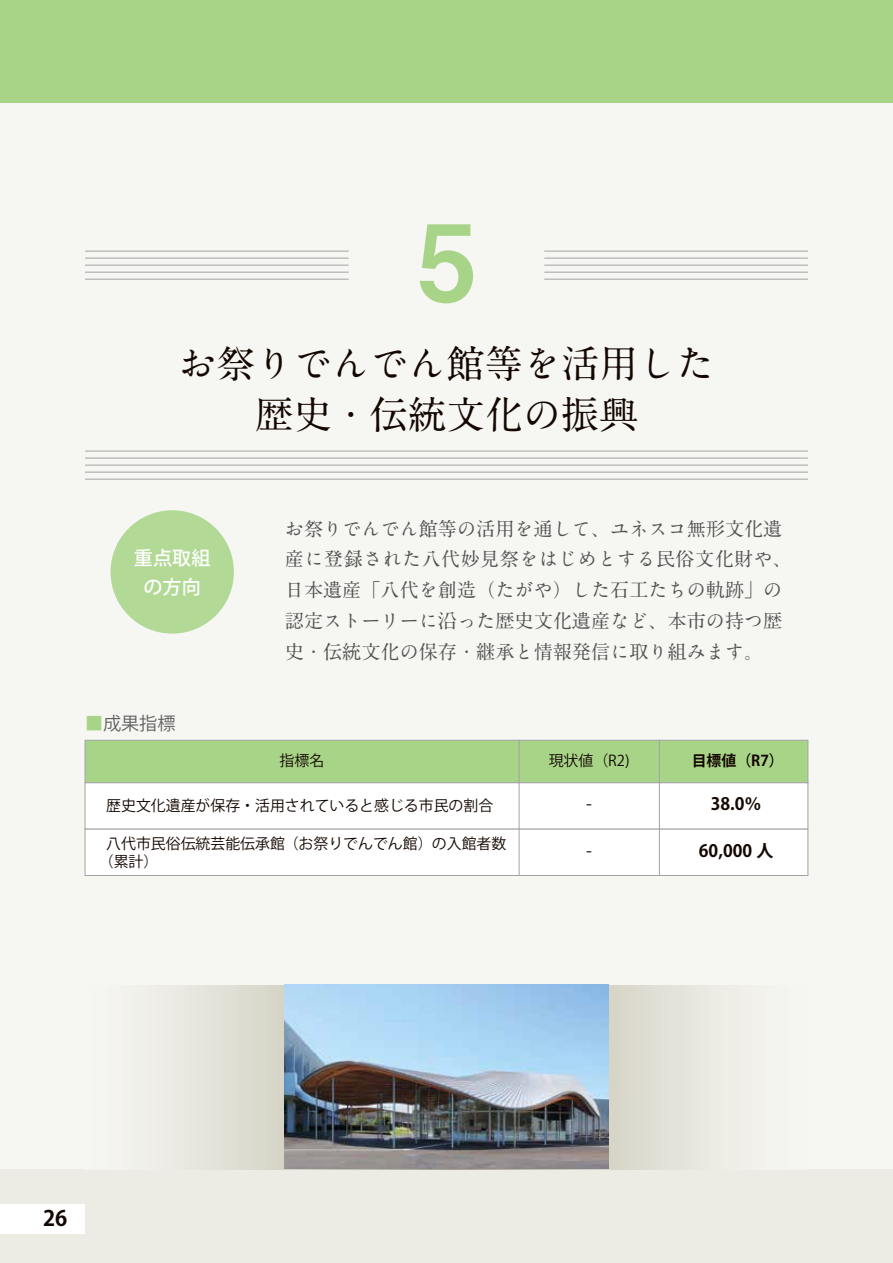
<style>
.page{position:relative;width:893px;height:1263px;background:#f6f6f2}
.page>*{position:absolute;margin:0;border:0;box-sizing:border-box;transform-origin:0 0}
.t1{font:106.35px "Midashi Go Pro MB31";color:#a8d488}
.t2{font:700 38.25px/51px "A1 Mincho Std";color:#140700;text-align:center}
.t3{font:700 21.3px "Koz Go Pr 6 N";color:#140700}
.t4{font:700 19.2px/30.8px "A1 Mincho Std";color:#535353}
.t5{font:500 19.2px/28.7px "Koz Go Pr 6 N";color:#fff;text-align:center}
.t6{font:18px "Koz Go Pr 6 N";color:#616161}
.t7{font:700 16.95px "Koz Go Pr 6 N";color:#140700}
.t8{font:16.95px "Koz Go Pr 6 N";color:#140700}
.t9{font:14.85px/18px "Koz Go Pr 6 N";color:#140700}
.t10{font:700 14.85px "Koz Go Pr 6 N";color:#140700}
.s1{color:#a8d488}
</style>
<div class="page">
<div style="left:0;top:1169px;width:893px;height:94px;background:#edece4"></div>
<div style="left:0;top:0;width:893px;height:102px;background:#a8d488"></div>
<div style="left:0;top:1204px;width:85px;height:29px;background:#fff"></div>
<hr style="left:85px;top:251px;width:264px;height:1px;background:#a3a3a5">
<hr style="left:85px;top:258px;width:264px;height:1px;background:#a3a3a5">
<hr style="left:85px;top:265px;width:264px;height:1px;background:#a3a3a5">
<hr style="left:85px;top:272px;width:264px;height:1px;background:#a3a3a5">
<hr style="left:85px;top:279px;width:264px;height:1px;background:#a3a3a5">
<hr style="left:544px;top:251px;width:264px;height:1px;background:#a3a3a5">
<hr style="left:544px;top:258px;width:264px;height:1px;background:#a3a3a5">
<hr style="left:544px;top:265px;width:264px;height:1px;background:#a3a3a5">
<hr style="left:544px;top:272px;width:264px;height:1px;background:#a3a3a5">
<hr style="left:544px;top:279px;width:264px;height:1px;background:#a3a3a5">
<hr style="left:85px;top:451px;width:723px;height:1px;background:#a3a3a5">
<hr style="left:85px;top:458px;width:723px;height:1px;background:#a3a3a5">
<hr style="left:85px;top:465px;width:723px;height:1px;background:#a3a3a5">
<hr style="left:85px;top:472px;width:723px;height:1px;background:#a3a3a5">
<hr style="left:85px;top:479px;width:723px;height:1px;background:#a3a3a5">
<div style="left:111px;top:510px;width:123px;height:124px;background:#b2d995;border-radius:50%"></div>
<div style="left:85px;top:740px;width:723px;height:43px;background:#a8d488;border:1px solid #a3a3a5"></div>
<div style="left:85px;top:782px;width:723px;height:47px;background:#fff;border:1px solid #a3a3a5"></div>
<div style="left:85px;top:829px;width:723px;height:47px;background:#fff;border:1px solid #a3a3a5"></div>
<hr style="left:519px;top:740px;width:1px;height:135px;background:#a3a3a5">
<hr style="left:659px;top:740px;width:1px;height:135px;background:#a3a3a5">
<svg style="left:154px;top:985px;width:581px;height:184px"></svg>
<img style="left:284px;top:984px;width:325px;height:184px">
<h1 class="t1" style="left:417px;top:177px;width:61px">5</h1>
<h2 class="t2" style="left:179px;top:333px;width:537px">お祭りでんでん館等を活用した歴史・伝統文化の振興</h2>
<p class="t5" style="left:134px;top:544px;width:78px">重点取組の方向</p>
<p class="t6" style="left:85px;top:713px;width:92px"><span class="s1">■</span>成果指標</p>
<p class="t4" style="left:285px;top:510px;width:509px">お祭りでんでん館等の活用を通して、ユネスコ無形文化遺産に登録された八代妙見祭をはじめとする民俗文化財や、日本遺産「八代を創造（たがや）した石工たちの軌跡」の認定ストーリーに沿った歴史文化遺産など、本市の持つ歴史・伝統文化の保存・継承と情報発信に取り組みます。</p>
<p class="t9" style="left:280px;top:752px;width:46px">指標名</p>
<p class="t9" style="left:549px;top:752px;width:82px">現状値（R2)</p>
<p class="t10" style="left:692px;top:752px;width:94px">目標値（R7）</p>
<p class="t9" style="left:106px;top:797px;width:388px">歴史文化遺産が保存・活用されていると感じる市民の割合</p>
<p class="t9" style="left:99px;top:834px;width:409px;text-indent:7px">八代市民俗伝統芸能伝承館（お祭りでんでん館）の入館者数（累計）</p>
<p class="t8" style="left:586px;top:794px;width:7px">-</p>
<p class="t8" style="left:586px;top:841px;width:7px">-</p>
<p class="t7" style="left:711px;top:794px;width:52px">38.0％</p>
<p class="t7" style="left:699px;top:841px;width:76px">60,000 人</p>
<p class="t3" style="left:43px;top:1206px;width:26px">26</p>
</div>
